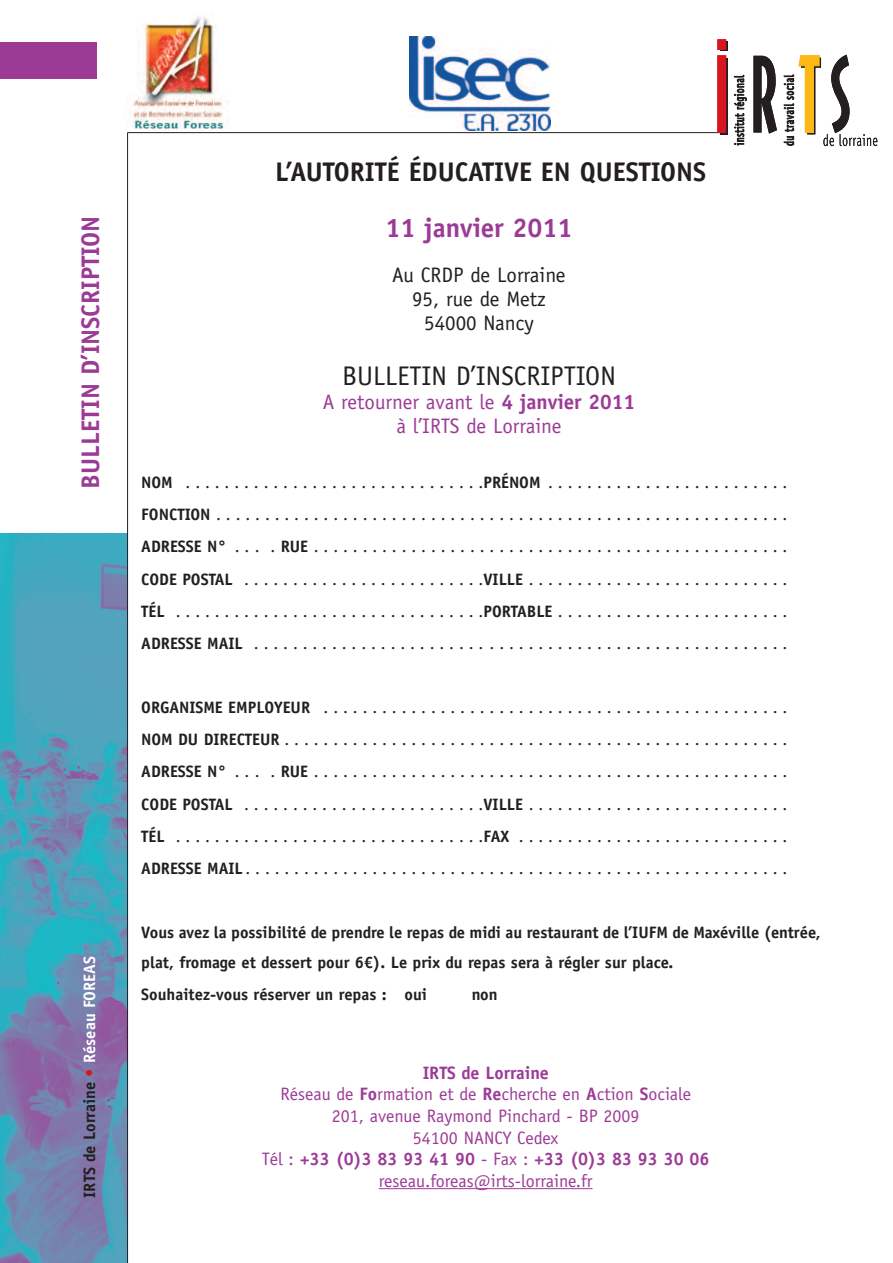
<style>
.page{position:relative;width:893px;height:1263px;background:#fff}
.page>*{position:absolute;margin:0;border:0;box-sizing:border-box;transform-origin:0 0}
.t1{font:700 27px "Officina Sans LT";color:#231f20}
.t2{font:27px "Officina Sans LT";color:#231f20}
.t3{font:700 27px "Officina Sans LT";color:#9c3b96}
.t4{font:700 25.5px "Officina Sans LT";color:#9c3b96}
.t5{font:21px/24px "Officina Sans LT";color:#9c3b96;text-align:center}
.t6{font:21px/24px "Officina Sans LT";color:#231f20;text-align:center}
.t7{font:18px/21.6px "Officina Sans LT";color:#9c3b96;text-align:center}
.t8{font:16.5px/32.1px "Officina Sans LT";color:#231f20;text-align:justify}
.t9{font:700 16.5px/30px "Officina Sans LT";color:#231f20}
.s1{color:#d8171f}
.s2{color:#fff}
.s3{font-weight:700}
</style>
<div class="page">
<img style="left:0;top:533px;width:127px;height:730px">
<hr style="left:128px;top:132px;width:598px;height:1px;background:#231f20">
<div style="left:0;top:43px;width:97px;height:36px;background:#9c3b96"></div>
<hr style="left:127px;top:133px;width:1px;height:1130px;background:#231f20">
<hr style="left:379px;top:1188px;width:214px;height:1px;background:#9c3b96">
<svg style="left:720px;top:58px;width:7px;height:76px"></svg>
<div style="left:718px;top:56px;width:8px;height:77px;background:#d7171f"></div>
<svg style="left:720px;top:42px;width:7px;height:9px"></svg>
<div style="left:718px;top:40px;width:8px;height:9px;background:#d7171f"></div>
<div style="left:718px;top:40px;width:8px;height:10px;border:1px solid #d7171f"></div>
<svg style="left:753px;top:56px;width:24px;height:78px"></svg>
<svg style="left:734px;top:75px;width:13px;height:70px"></svg>
<svg style="left:784px;top:55px;width:93px;height:91px"></svg>
<img style="left:125px;top:16px;width:104px;height:114px">
<img style="left:409px;top:36px;width:142px;height:94px">
<h2 class="t4" style="left:81px;top:489px;width:275px;rotate:-90deg">BULLETIN D’INSCRIPTION</h2>
<p class="t9" style="left:76px;top:1198px;width:243px;rotate:-90deg">IRTS de Lorraine <span class="s1">•</span> <span class="s2">Réseau FOREAS</span></p>
<h1 class="t1" style="left:275px;top:162px;width:432px">L’AUTORITÉ ÉDUCATIVE EN QUESTIONS</h1>
<h1 class="t3" style="left:385px;top:218px;width:189px">11 janvier 2011</h1>
<p class="t6" style="left:392px;top:265px;width:175px">Au CRDP de Lorraine<br>95, rue de Metz<br>54000 Nancy</p>
<h1 class="t2" style="left:342px;top:366px;width:275px">BULLETIN D’INSCRIPTION</h1>
<p class="t5" style="left:323px;top:392px;width:314px">A retourner avant le <span class="s3">4 janvier 2011 </span>à l’IRTS de Lorraine</p>
<p class="t8" style="left:141px;top:468px;width:648px"><span class="s3">NOM</span> ...............................<span class="s3">PRÉNOM</span> .........................<br><span class="s3">FONCTION</span>...........................................................<br><span class="s3">ADRESSEN°</span> ... .<span class="s3">RUE</span>.................................................<br><span class="s3">CODEPOSTAL</span> .........................<span class="s3">VILLE</span>...........................<br><span class="s3">TÉL</span> ................................<span class="s3">PORTABLE</span>........................<br><span class="s3">ADRESSEMAIL</span> .......................................................</p>
<p class="t8" style="left:141px;top:693px;width:648px"><span class="s3">ORGANISMEEMPLOYEUR</span> ................................................<br><span class="s3">NOMDUDIRECTEUR</span>....................................................<br><span class="s3">ADRESSEN°</span> ... .<span class="s3">RUE</span>.................................................<br><span class="s3">CODEPOSTAL</span> .........................<span class="s3">VILLE</span>...........................<br><span class="s3">TÉL</span> ................................<span class="s3">FAX</span> ............................<br><span class="s3">ADRESSEMAIL</span>........................................................</p>
<p class="t9" style="left:141px;top:919px;width:681px">Vous avez la possibilité de prendre le repas de midi au restaurant de l’IUFM de Maxéville (entrée, plat, fromage et dessert pour 6€). Le prix du repas sera à régler sur place.</p>
<p class="t9" style="left:141px;top:981px;width:287px">Souhaitez-vous réserver un repas : oui</p>
<p class="t9" style="left:472px;top:981px;width:27px">non</p>
<p class="t7" style="left:262px;top:1063px;width:449px"><span class="s3">IRTS de Lorraine<br></span>Réseau de <span class="s3">Fo</span>rmation et de <span class="s3">Re</span>cherche en <span class="s3">A</span>ction <span class="s3">S</span>ociale<br>201, avenue Raymond Pinchard - BP 2009<br>54100 NANCY Cedex<br>Tél : <span class="s3">+33 (0)3 83 93 41 90</span> - Fax : <span class="s3">+33 (0)3 83 93 30 06 </span>reseau.foreas@irts-lorraine.fr</p>
</div>
